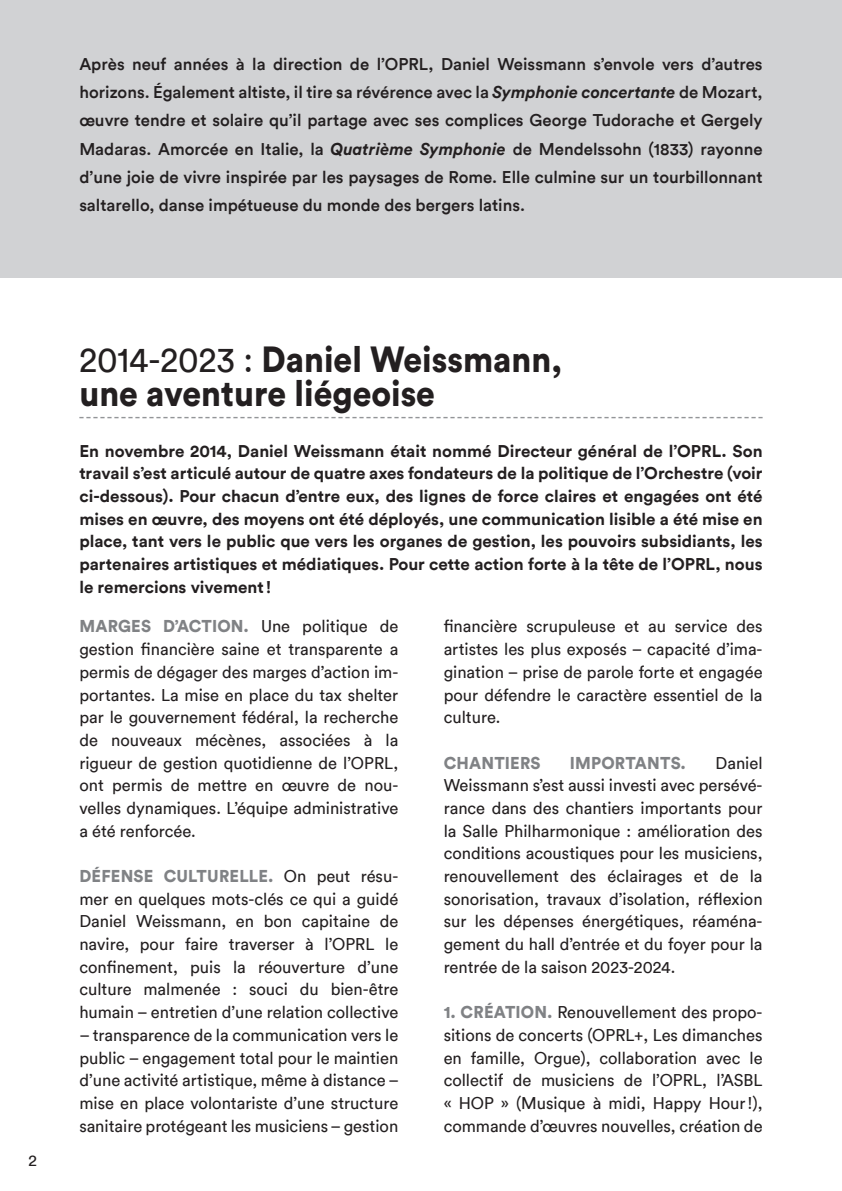
<style>
.page{position:relative;width:842px;height:1191px;background:#fff}
.page>*{position:absolute;margin:0;border:0;box-sizing:border-box;transform-origin:0 0}
.TITRES_gros{font:900 36px/34px "Circular Std";color:#231f20;scale:.93 1}
.TX__limite_césure__7356{font:17px/22.6px "Circular";color:#231f20;text-align:justify}
.TX_RENCONTRE_questions_en_gras{font:700 17px/22.6px "Circular";color:#231f20;text-align:justify}
._17-texte___lettrine_4_lignes_-_GS{font:500 17px/28px "Circular";color:#231f20;text-align:justify}
.TX__limite_césure__7356-2{font:900 17px "Circular Std";letter-spacing:.01em;color:#808285}
.t1{font:16px "Circular";color:#231f20}
.s1{font-family:"Circular Std";font-weight:700;font-style:italic}
.s2{font-family:"Circular";font-weight:400}
.s3{font-family:"Circular Std";font-weight:900;color:#808285}
</style>
<div class="page">
<svg style="left:79px;top:417px;width:684px;height:1px"></svg>
<div style="left:0;top:0;width:842px;height:278px;background:#d1d2d4"></div>
<p class="_17-texte___lettrine_4_lignes_-_GS" style="left:79px;top:50px;width:685px">Après neuf années à la direction de l’OPRL, Daniel Weissmann s’envole vers d’autres horizons. Également altiste, il tire sa révérence avec la <span class="s1">Symphonie concertante</span> de Mozart, œuvre tendre et solaire qu’il partage avec ses complices George Tudorache et Gergely Madaras. Amorcée en Italie, la <span class="s1">Quatrième Symphonie</span> de Mendelssohn (1833) rayonne d’une joie de vivre inspirée par les paysages de Rome. Elle culmine sur un tourbillonnant saltarello, danse impétueuse du monde des bergers latins.</p>
<p class="t1" style="left:28px;top:1149px;width:10px">2</p>
<p class="TITRES_gros" style="left:79px;top:341px;width:521px"><span class="s2">2014-2023 :</span> Daniel Weissmann, une aventure liégeoise</p>
<p class="TX_RENCONTRE_questions_en_gras" style="left:79px;top:438px;width:685px">En novembre 2014, Daniel Weissmann était nommé Directeur général de l’OPRL. Son travail s’est articulé autour de quatre axes fondateurs de la politique de l’Orchestre (voir ci-dessous). Pour chacun d’entre eux, des lignes de force claires et engagées ont été mises en œuvre, des moyens ont été déployés, une communication lisible a été mise en place, tant vers le public que vers les organes de gestion, les pouvoirs subsidiants, les partenaires artistiques et médiatiques. Pour cette action forte à la tête de l’OPRL, nous le remercions vivement!</p>
<p class="TX__limite_césure__7356" style="left:79px;top:614px;width:320px"><span class="s3">MARGES D’ACTION.</span> Une politique de gestion financière saine et transparente a permis de dégager des marges d’action im&shy;portantes. La mise en place du tax shelter par le gouvernement fédéral, la recherche de nouveaux mécènes, associées à la rigueur de gestion quotidienne de l’OPRL, ont permis de mettre en œuvre de nou&shy;velles dynamiques. L’équipe administrative a été renforcée.</p>
<p class="TX__limite_césure__7356" style="left:79px;top:864px;width:320px"><span class="s3">DÉFENSE CULTURELLE.</span> On peut résu&shy;mer en quelques mots-clés ce qui a guidé Daniel Weissmann, en bon capitaine de navire, pour faire traverser à l’OPRL le confinement, puis la réouverture d’une culture malmenée : souci du bien-être humain – entretien d’une relation collective</p>
<p class="TX__limite_césure__7356" style="left:79px;top:1022px;width:321px">– transparence de la communication vers le public – engagement total pour le maintien d’une activité artistique, même à distance – mise en place volontariste d’une structure sanitaire protégeant les musiciens – gestion</p>
<p class="TX__limite_césure__7356" style="left:444px;top:614px;width:320px">financière scrupuleuse et au service des artistes les plus exposés – capacité d’ima&shy;gination – prise de parole forte et engagée pour défendre le caractère essentiel de la culture.</p>
<p class="TX__limite_césure__7356-2" style="left:444px;top:751px;width:98px">CHANTIERS</p>
<p class="TX__limite_césure__7356-2" style="left:570px;top:751px;width:118px">IMPORTANTS.</p>
<p class="TX__limite_césure__7356" style="left:444px;top:750px;width:320px;text-indent:272px">Daniel Weissmann s’est aussi investi avec persévé&shy;rance dans des chantiers importants pour la Salle Philharmonique : amélioration des conditions acoustiques pour les musiciens, renouvellement des éclairages et de la sonorisation, travaux d’isolation, réflexion sur les dépenses énergétiques, réaména&shy;gement du hall d’entrée et du foyer pour la rentrée de la saison 2023-2024.</p>
<p class="TX__limite_césure__7356" style="left:444px;top:1000px;width:320px"><span class="s3">1. CRÉATION.</span> Renouvellement des propo&shy;sitions de concerts (OPRL+, Les dimanches en famille, Orgue), collaboration avec le collectif de musiciens de l’OPRL, l’ASBL « HOP » (Musique à midi, Happy Hour!), commande d’œuvres nouvelles, création de</p>
</div>
